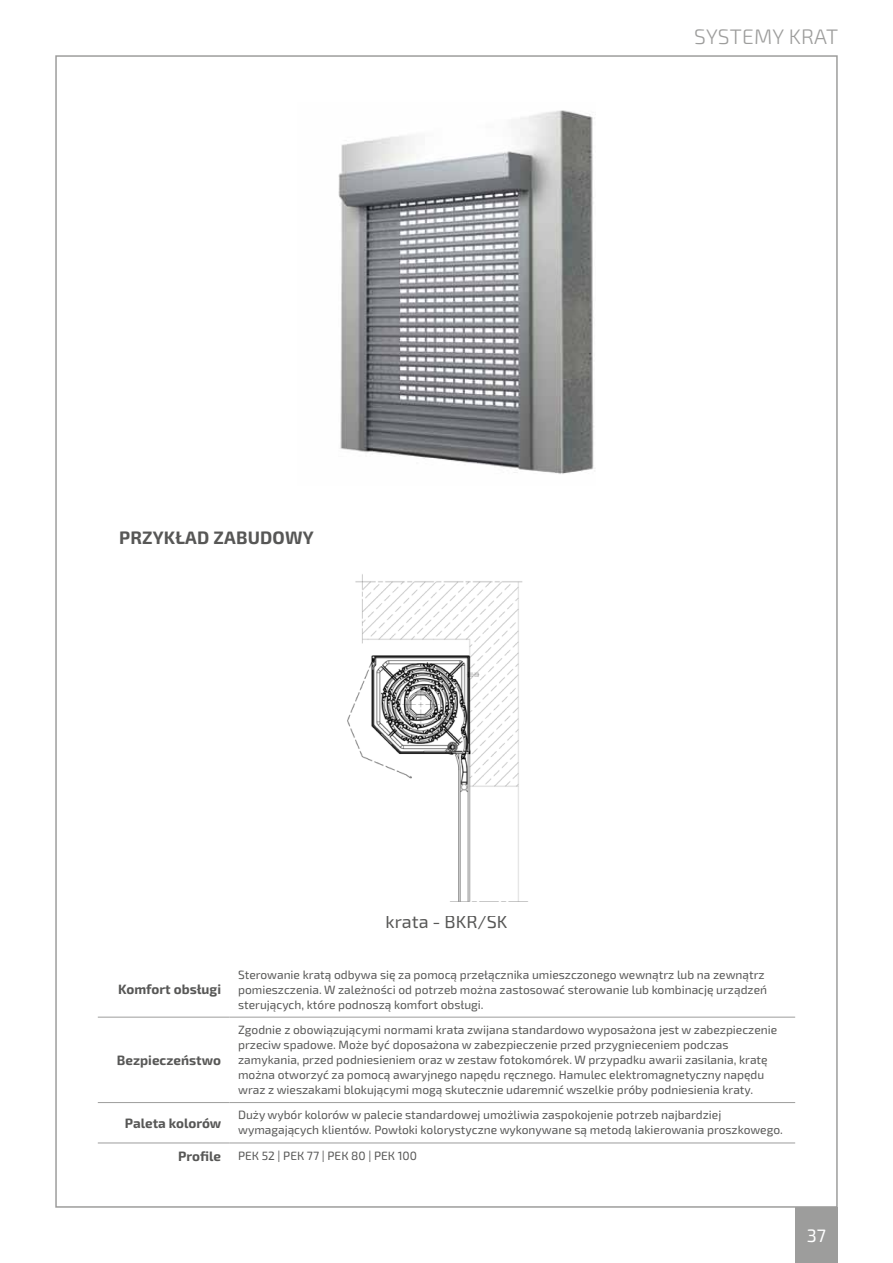
<style>
.page{position:relative;width:893px;height:1263px;background:#fff}
.page>*{position:absolute;margin:0;border:0;box-sizing:border-box;transform-origin:0 0}
.t1{font:300 21px "Exo 2.0";letter-spacing:.01em;color:#9d9d9c}
.t2{font:700 18px "Exo 2.0";letter-spacing:.01em;color:#575756}
.t3{font:18px "Exo 2.0";color:#575756}
.t4{font:18px "Exo 2.0";color:#fff}
.t5{font:700 13.5px "Exo 2.0";color:#575756}
.t6{font:12px/15px "Exo 2.0";color:#575756}
</style>
<div class="page">
<div style="left:795px;top:1208px;width:43px;height:55px;background:#9d9d9c"></div>
<img style="left:338px;top:110px;width:257px;height:364px">
<hr style="left:98px;top:1017px;width:132px;height:1px;background:#9d9d9c">
<hr style="left:230px;top:1017px;width:565px;height:1px;background:#9d9d9c">
<hr style="left:98px;top:1102px;width:132px;height:1px;background:#9d9d9c">
<hr style="left:230px;top:1102px;width:565px;height:1px;background:#9d9d9c">
<hr style="left:98px;top:1142px;width:132px;height:1px;background:#9d9d9c">
<hr style="left:230px;top:1142px;width:565px;height:1px;background:#9d9d9c">
<img style="left:347px;top:574px;width:181px;height:328px">
<h1 class="t1" style="left:694px;top:25px;width:145px">SYSTEMy KRAT</h1>
<h2 class="t2" style="left:119px;top:527px;width:196px">PRZYKŁAD ZABUDOWY</h2>
<h2 class="t3" style="left:386px;top:911px;width:124px">krata - BKR/SK</h2>
<p class="t5" style="left:118px;top:981px;width:104px">Komfort obsługi</p>
<p class="t5" style="left:117px;top:1052px;width:106px">Bezpieczeństwo</p>
<p class="t6" style="left:238px;top:967px;width:530px">Sterowanie kratą odbywa się za pomocą przełącznika umieszczonego wewnątrz lub na zewnątrz pomieszczenia. W zależności od potrzeb można zastosować sterowanie lub kombinację urządzeń sterujących, które podnoszą komfort obsługi.</p>
<p class="t6" style="left:238px;top:1022px;width:541px">Zgodnie z obowiązującymi normami krata zwijana standardowo wyposażona jest w zabezpieczenie przeciw spadowe. Może być doposażona w zabezpieczenie przed przygnieceniem podczas zamykania, przed podniesieniem oraz w zestaw fotokomórek. W przypadku awarii zasilania, kratę można otworzyć za pomocą awaryjnego napędu ręcznego. Hamulec elektromagnetyczny napędu wraz z wieszakami blokującymi mogą skutecznie udaremnić wszelkie próby podniesienia kraty.</p>
<p class="t5" style="left:125px;top:1115px;width:98px">Paleta kolorów</p>
<p class="t6" style="left:238px;top:1108px;width:546px">Duży wybór kolorów w palecie standardowej umożliwia zaspokojenie potrzeb najbardziej wymagających klientów. Powłoki kolorystyczne wykonywane są metodą lakierowania proszkowego.</p>
<p class="t5" style="left:178px;top:1148px;width:44px">Profile</p>
<p class="t6" style="left:238px;top:1149px;width:180px">РЕК 52 | РЕК 77 | РЕК 80 | РЕК 100</p>
<h2 class="t4" style="left:807px;top:1225px;width:21px">37</h2>
</div>
